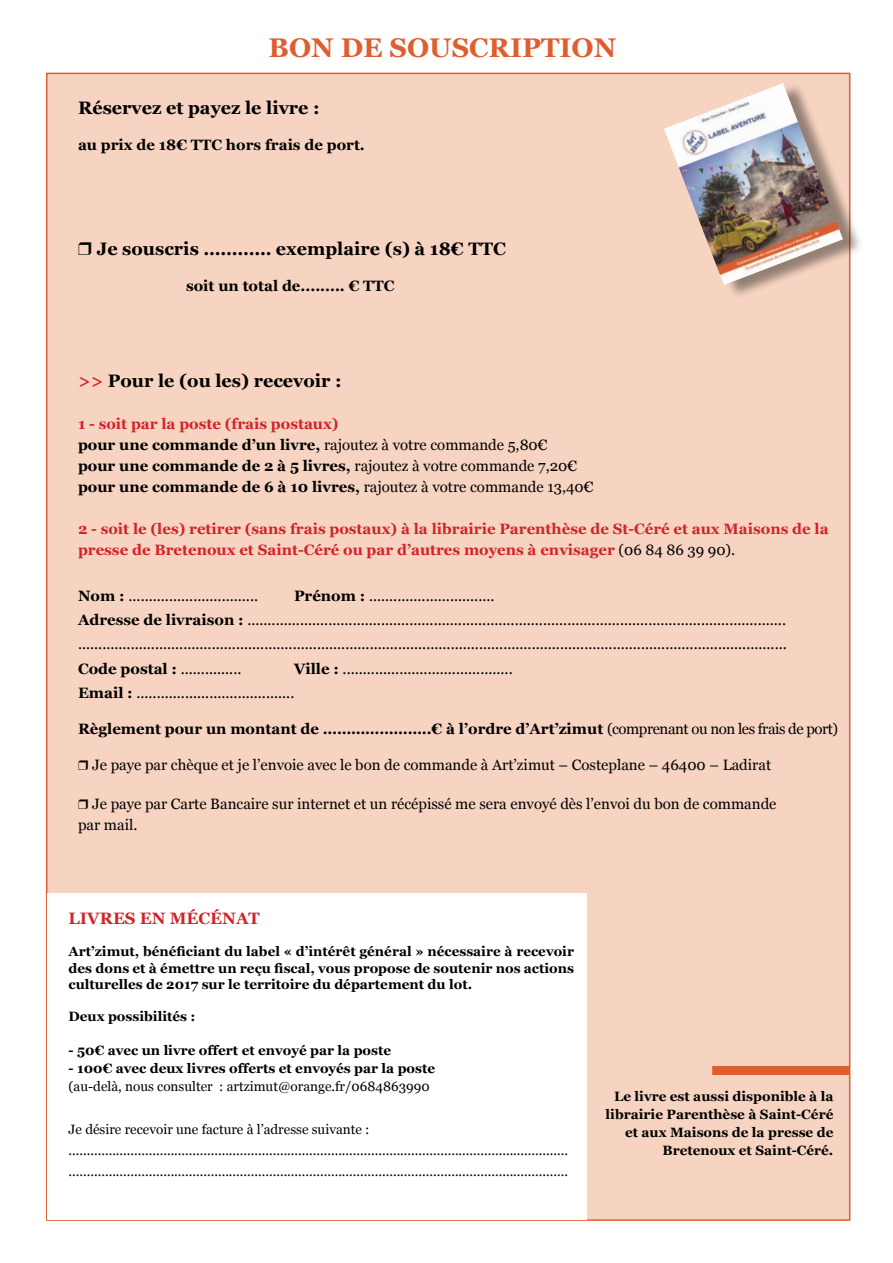
<style>
.page{position:relative;width:893px;height:1263px;background:#fff}
.page>*{position:absolute;margin:0;border:0;box-sizing:border-box;transform-origin:0 0}
.t1{font:700 27px "Georgia";color:#df5e30}
.t2{font:700 18px "Georgia";color:#000}
.t3{font:700 16.5px "Georgia";color:#d2232a}
.t4{font:15px/21px "Georgia";color:#000}
.t5{font:700 15px/21px "Georgia";color:#d2232a}
.t6{font:700 15px "Georgia";color:#000}
.t7{font:700 13.5px/18px "Georgia";color:#000;text-align:right}
.t8{font:13.5px/21px "Georgia";color:#000}
.s1{color:#d2232a}
.s2{font-weight:700;color:#d2232a}
.s3{font-weight:700}
.s4{font-weight:400;color:#000}
.s5{font-weight:400}
</style>
<div class="page">
<div style="left:47px;top:73px;width:803px;height:1147px;background:#f7d4c1"></div>
<div style="left:669px;top:82px;width:195px;height:217px;background:#000;opacity:.4"></div>
<img style="left:664px;top:83px;width:179px;height:202px">
<div style="left:48px;top:893px;width:539px;height:326px;background:#fff"></div>
<div style="left:712px;top:1066px;width:137px;height:9px;background:#df5e30"></div>
<h1 class="t1" style="left:269px;top:27px;width:349px">BON DE SOUSCRIPTION</h1>
<p class="t2" style="left:78px;top:94px;width:243px">Réservez et payez le livre :</p>
<p class="t6" style="left:78px;top:133px;width:288px">au prix de 18€ TTC hors frais de port.</p>
<p class="t2" style="left:97px;top:235px;width:411px">Je souscris ………… exemplaire (s) à 18€ TTC</p>
<p class="t6" style="left:186px;top:274px;width:210px">soit un total de......... € TTC</p>
<p class="t2" style="left:78px;top:367px;width:265px"><span class="s1">&gt;&gt;</span> Pour le (ou les) recevoir :</p>
<p class="t4" style="left:78px;top:413px;width:517px"><span class="s2">1 - soit par la poste (frais postaux)<br></span><span class="s3">pour une commande d’un livre,</span> rajoutez à votre commande 5,80€<br><span class="s3">pour une commande de 2 à 5 livres,</span> rajoutez à votre commande 7,20€ <span class="s3">pour une commande de 6 à 10 livres,</span> rajoutez à votre commande 13,40€</p>
<p class="t5" style="left:78px;top:517px;width:752px">2 - soit le (les) retirer (sans frais postaux) à la librairie Parenthèse de St-Céré et aux Maisons de la presse de Bretenoux et Saint-Céré ou par d’autres moyens à envisager <span class="s4">(06 84 86 39 90).</span></p>
<p class="t4" style="left:78px;top:585px;width:182px"><span class="s3">Nom :</span> ................................</p>
<p class="t4" style="left:78px;top:584px;width:710px;line-height:24px;text-indent:216px"><span class="s3">Prénom :</span> ...............................<br><span class="s3">Adresse de livraison :</span> ..................................................................................................................................... ...............................................................................................................................................................................<br><span class="s3">Code postal :</span> ...............</p>
<p class="t4" style="left:78px;top:656px;width:436px;line-height:24px;text-indent:216px"><span class="s3">Ville :</span> ..........................................<br><span class="s3">Email :</span> .......................................</p>
<p class="t6" style="left:78px;top:717px;width:762px">Règlement pour un montant de …………………..€ à l’ordre d’Art’zimut <span class="s5">(comprenant ou non les frais de port)</span></p>
<p class="t4" style="left:92px;top:753px;width:681px">Je paye par chèque et je l’envoie avec le bon de commande à Art’zimut – Costeplane – 46400 – Ladirat</p>
<p class="t4" style="left:78px;top:792px;width:700px;text-indent:14px">Je paye par Carte Bancaire sur internet et un récépissé me sera envoyé dès l’envoi du bon de commande par mail.</p>
<p class="t3" style="left:69px;top:906px;width:193px">LIVRES EN MÉCÉNAT</p>
<p class="t7" style="left:69px;top:943px;width:507px;line-height:16.2px;text-align:justify">Art’zimut, bénéficiant du label « d’intérêt général » nécessaire à recevoir des dons et à émettre un reçu fiscal, vous propose de soutenir nos actions culturelles de 2017 sur le territoire du département du lot.</p>
<p class="t7" style="left:69px;top:1007px;width:128px">Deux possibilités :</p>
<p class="t7" style="left:69px;top:1041px;width:324px">- 50€ avec un livre offert et envoyé par la poste</p>
<p class="t7" style="left:69px;top:1059px;width:368px">- 100€ avec deux livres offerts et envoyés par la poste</p>
<p class="t8" style="left:69px;top:1075px;width:363px">(au-delà, nous consulter : artzimut@orange.fr/0684863990</p>
<p class="t8" style="left:69px;top:1118px;width:501px">Je désire recevoir une facture à l’adresse suivante : ......................................................................................................................................... .........................................................................................................................................</p>
<p class="t7" style="left:606px;top:1086px;width:229px">Le livre est aussi disponible à la librairie Parenthèse à Saint-Céré et aux Maisons de la presse de<br>Bretenoux et Saint-Céré.</p>
</div>
